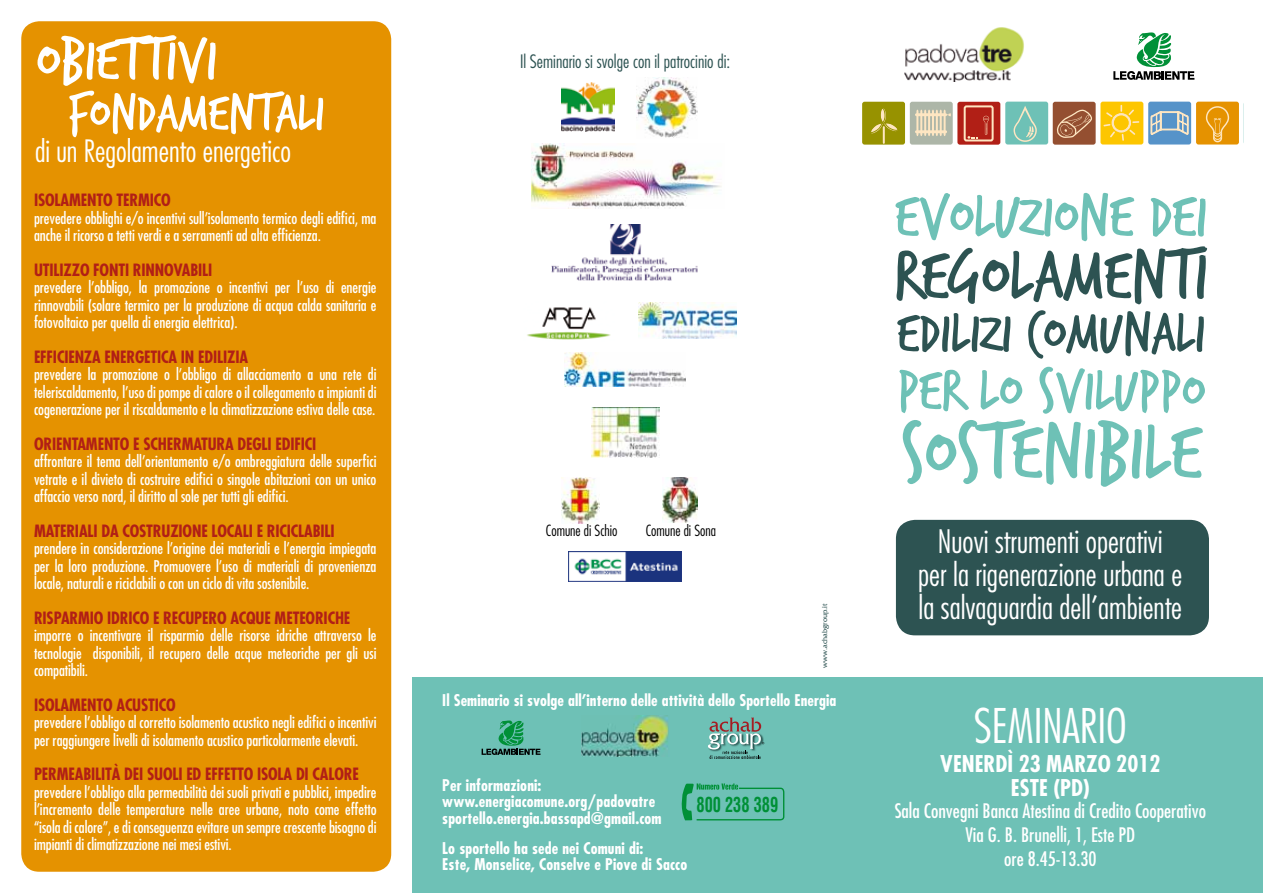
<style>
.page{position:relative;width:1263px;height:893px;background:#fff}
.page>*{position:absolute;margin:0;border:0;box-sizing:border-box;transform-origin:0 0}
.t1{font:84.6px "Trash Hand";color:#6ec1b6}
.t2{font:75px "Trash Hand";color:#2d5352}
.t3{font:64.95px "Trash Hand";color:#6ec1b6}
.t4{font:63.6px "Trash Hand";color:#fff}
.t5{font:61.95px "Trash Hand";color:#6ec1b6}
.t6{font:60.75px "Trash Hand";color:#2d5352}
.t7{font:55.5px "Trash Hand";color:#fff}
.t8{font:300 condensed 46.5px "Futura";color:#fff}
.t9{font:300 condensed 31.5px/33px "Futura";color:#fff;text-align:center}
.t10{font:300 condensed 30px "Futura";color:#fff}
.t11{font:700 condensed 22.5px/24px "Futura";color:#fff;text-align:center}
.t12{font:700 condensed 20.4px "Helvetica";color:#009037;scale:.8 1}
.t13{font:condensed 19.5px/24px "Futura";color:#fff;text-align:center}
.t14{font:300 condensed 18px "Futura";color:#2d5352}
.t15{font:700 condensed 16.5px "Futura";letter-spacing:-.01em;color:#b11f16}
.t16{font:condensed 15.75px/17.4px "Futura";letter-spacing:-.005em;color:#fff;text-align:justify}
.t17{font:700 condensed 15.75px/16.5px "Futura";letter-spacing:.01em;color:#fff}
.t18{font:300 condensed 15px "Futura";color:#000}
.t19{font:7.5px "Friz Quadrata";color:#2d5352}
</style>
<div class="page">
<div style="left:412px;top:677px;width:851px;height:216px;background:#6ec1b6"></div>
<div style="left:1100px;top:102px;width:43px;height:43px;background:#fdc600;border-radius:2px"></div>
<div style="left:1148px;top:102px;width:43px;height:43px;background:#5693c9;border-radius:2px"></div>
<div style="left:1196px;top:102px;width:43px;height:43px;background:#e59200;border-radius:2px"></div>
<svg style="left:1206px;top:106px;width:23px;height:36px"></svg>
<svg style="left:1148px;top:111px;width:41px;height:24px"></svg>
<svg style="left:1103px;top:105px;width:36px;height:36px"></svg>
<div style="left:1053px;top:102px;width:43px;height:43px;background:#944f31;border-radius:2px"></div>
<svg style="left:1057px;top:110px;width:35px;height:28px"></svg>
<div style="left:862px;top:102px;width:43px;height:43px;background:#979200;border-radius:2px"></div>
<div style="left:910px;top:102px;width:43px;height:43px;background:#adb6a8;border-radius:2px"></div>
<div style="left:957px;top:102px;width:43px;height:43px;background:#b11f16;border-radius:2px"></div>
<svg style="left:881px;top:108px;width:5px;height:15px"></svg>
<div style="left:879px;top:108px;width:6px;height:16px;border:1px solid #979200;border-radius:50%"></div>
<svg style="left:871px;top:122px;width:27px;height:22px"></svg>
<hr style="left:915px;top:113px;width:32px;height:3px;background:#fee6c2">
<hr style="left:915px;top:130px;width:32px;height:3px;background:#fee6c2">
<svg style="left:916px;top:110px;width:35px;height:26px"></svg>
<div style="left:964px;top:105px;width:29px;height:36px;border:2px solid #fee6c2;border-radius:2px"></div>
<svg style="left:967px;top:136px;width:10px;height:3px"></svg>
<svg style="left:983px;top:116px;width:6px;height:19px"></svg>
<div style="left:1005px;top:102px;width:43px;height:43px;background:#6ec1b6;border-radius:2px"></div>
<svg style="left:1013px;top:106px;width:24px;height:36px"></svg>
<div style="left:896px;top:520px;width:313px;height:115px;background:#2d5352;border-radius:19px"></div>
<img style="left:636px;top:78px;width:61px;height:60px">
<img style="left:564px;top:352px;width:122px;height:34px">
<img style="left:568px;top:552px;width:114px;height:30px">
<img style="left:551px;top:224px;width:147px;height:57px">
<img style="left:527px;top:307px;width:84px;height:33px">
<img style="left:638px;top:302px;width:99px;height:36px">
<img style="left:562px;top:83px;width:53px;height:48px">
<img style="left:531px;top:143px;width:191px;height:65px">
<svg style="left:1113px;top:32px;width:81px;height:48px"></svg>
<img style="left:905px;top:27px;width:119px;height:55px">
<svg style="left:708px;top:717px;width:56px;height:42px"></svg>
<svg style="left:482px;top:720px;width:58px;height:35px"></svg>
<img style="left:581px;top:715px;width:88px;height:41px">
<img style="left:663px;top:477px;width:34px;height:45px">
<img style="left:561px;top:477px;width:39px;height:47px">
<img style="left:591px;top:407px;width:69px;height:51px">
<svg style="left:681px;top:783px;width:104px;height:38px"></svg>
<div style="left:21px;top:21px;width:370px;height:851px;background:#e59200;border-radius:18px"></div>
<h3 class="t4" style="left:36px;top:29px;width:183px">OBIETTIVI</h3>
<h3 class="t7" style="left:68px;top:86px;width:258px">FONDAMENTALI</h3>
<h3 class="t10" style="left:35px;top:132px;width:257px">di un Regolamento energetico</h3>
<p class="t15" style="left:34px;top:189px;width:138px">ISOLAMENTO TERMICO</p>
<p class="t16" style="left:34px;top:209px;width:344px">prevedere obblighi e/o incentivi sull’isolamento termico degli edifici, ma anche il ricorso a tetti verdi e a serramenti ad alta efficienza.</p>
<p class="t15" style="left:34px;top:259px;width:180px">UTILIZZO FONTI RINNOVABILI</p>
<p class="t16" style="left:34px;top:279px;width:344px">prevedere l’obbligo, la promozione o incentivi per l’uso di energie rinnovabili (solare termico per la produzione di acqua calda sanitaria e fotovoltaico per quella di energia elettrica).</p>
<p class="t15" style="left:34px;top:346px;width:216px">EFFICIENZA ENERGETICA IN EDILIZIA</p>
<p class="t16" style="left:34px;top:366px;width:344px">prevedere la promozione o l’obbligo di allacciamento a una rete di teleriscaldamento, l’uso di pompe di calore o il collegamento a impianti di cogenerazione per il riscaldamento e la climatizzazione estiva delle case.</p>
<p class="t15" style="left:34px;top:433px;width:284px">ORIENTAMENTO E SCHERMATURA DEGLI EDIFICI</p>
<p class="t16" style="left:34px;top:453px;width:344px">affrontare il tema dell’orientamento e/o ombreggiatura delle superfici vetrate e il divieto di costruire edifici o singole abitazioni con un unico affaccio verso nord, il diritto al sole per tutti gli edifici.</p>
<p class="t15" style="left:34px;top:520px;width:302px">MATERIALI DA COSTRUZIONE LOCALI E RICICLABILI</p>
<p class="t16" style="left:34px;top:540px;width:344px">prendere in considerazione l’origine dei materiali e l’energia impiegata per la loro produzione. Promuovere l’uso di materiali di provenienza locale, naturali e riciclabili o con un ciclo di vita sostenibile.</p>
<p class="t15" style="left:34px;top:607px;width:318px">RISPARMIO IDRICO E RECUPERO ACQUE METEORICHE</p>
<p class="t16" style="left:34px;top:627px;width:344px">imporre o incentivare il risparmio delle risorse idriche attraverso le tecnologie disponibili, il recupero delle acque meteoriche per gli usi compatibili.</p>
<p class="t15" style="left:34px;top:694px;width:143px">ISOLAMENTO ACUSTICO</p>
<p class="t16" style="left:34px;top:714px;width:344px">prevedere l’obbligo al corretto isolamento acustico negli edifici o incentivi per raggiungere livelli di isolamento acustico particolarmente elevati.</p>
<p class="t15" style="left:34px;top:764px;width:326px">PERMEABILITÀ DEI SUOLI ED EFFETTO ISOLA DI CALORE</p>
<p class="t16" style="left:34px;top:783px;width:344px">prevedere l’obbligo alla permeabilità dei suoli privati e pubblici, impedire l’incremento delle temperature nelle aree urbane, noto come effetto “isola di calore”, e di conseguenza evitare un sempre crescente bisogno di impianti di climatizzazione nei mesi estivi.</p>
<p class="t14" style="left:520px;top:50px;width:212px">Il Seminario si svolge con il patrocinio di:</p>
<p class="t18" style="left:546px;top:521px;width:73px">Comune di Schio</p>
<p class="t18" style="left:646px;top:521px;width:72px">Comune di Sona</p>
<p class="t19" style="left:820px;top:668px;width:66px;rotate:-90deg">www.achabgroup.it</p>
<p class="t17" style="left:442px;top:692px;width:395px">Il Seminario si svolge all’interno delle attività dello Sportello Energia</p>
<p class="t17" style="left:442px;top:776px;width:221px">Per informazioni: www.energiacomune.org/padovatre sportello.energia.bassapd@gmail.com</p>
<p class="t17" style="left:442px;top:840px;width:246px">Lo sportello ha sede nei Comuni di:<br>Este, Monselice, Conselve e Piove di Sacco</p>
<p class="t12" style="left:696px;top:792px;width:104px">800 238 389</p>
<h3 class="t3" style="left:895px;top:184px;width:314px">EVOLUZIONE DEI</h3>
<h2 class="t2" style="left:895px;top:239px;width:315px">REGOLAMENTI</h2>
<h3 class="t6" style="left:897px;top:303px;width:310px">EDILIZI COMUNALI</h3>
<h3 class="t5" style="left:897px;top:360px;width:309px">PER LO SVILUPPO</h3>
<h1 class="t1" style="left:901px;top:411px;width:302px">SOSTENIBILE</h1>
<h3 class="t9" style="left:918px;top:525px;width:266px">Nuovi strumenti operativi<br>per la rigenerazione urbana e la salvaguardia dell’ambiente</h3>
<h3 class="t8" style="left:974px;top:697px;width:155px">SEMINARIO</h3>
<h3 class="t11" style="left:940px;top:751px;width:222px">VENERDÌ 23 MARZO 2012<br>ESTE (PD)</h3>
<p class="t13" style="left:895px;top:799px;width:313px">Sala Convegni Banca Atestina di Credito Cooperativo<br>Via G. B. Brunelli, 1, Este PD<br>ore 8.45-13.30</p>
</div>
